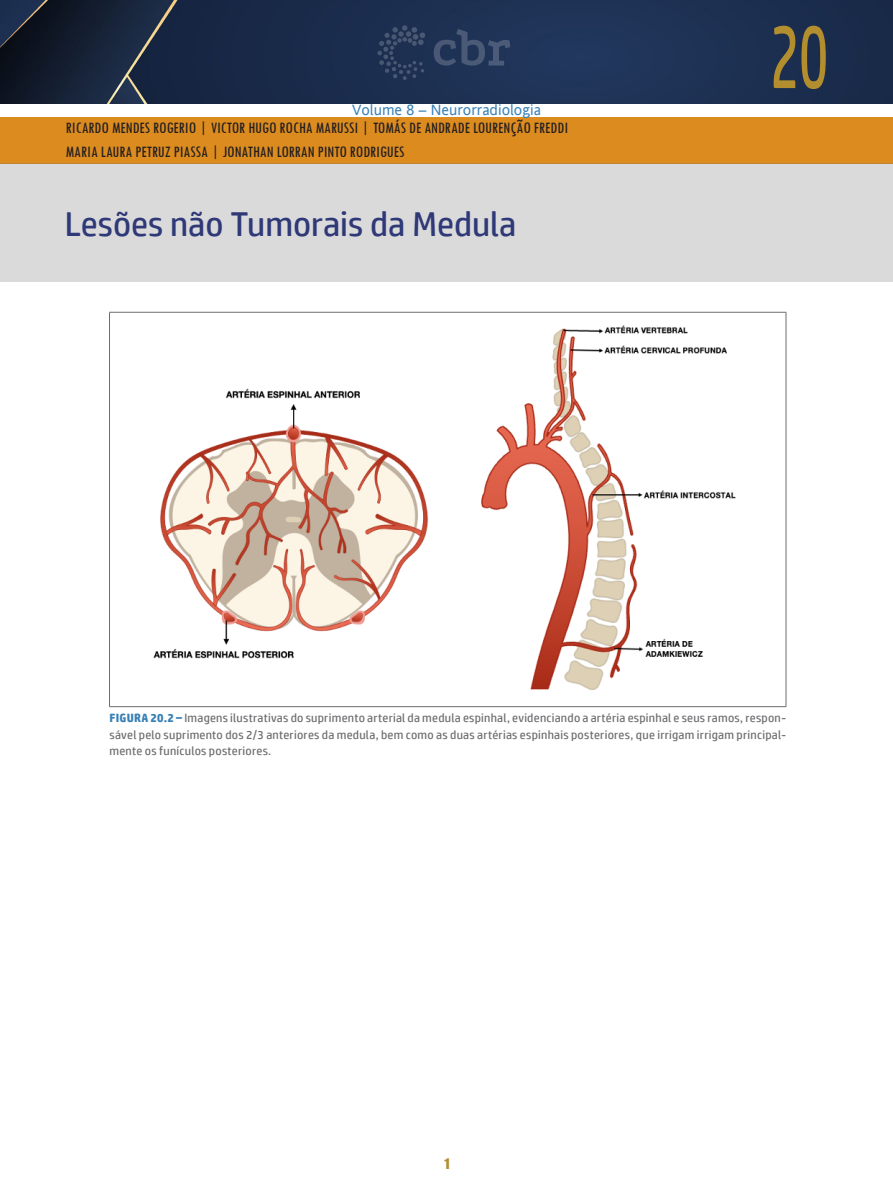
<style>
.page{position:relative;width:893px;height:1191px;background:#fff}
.page>*{position:absolute;margin:0;border:0;box-sizing:border-box;transform-origin:0 0}
.numero_capitulo{font:90px "HP Simplified";color:#b38e2e;scale:.6 1}
.titulo_capitulo{font:34.5px "HP Simplified";color:#2f3977}
.autores{font:condensed 16.5px "Tw Cen";color:#231f20}
.t1{font:15px "Andale Sansfor VST";color:#3981b6}
.t2{font:13.5px "Impact";color:#b38e2e}
.legenda_figura{font:12px/16.5px "HP Simplified";letter-spacing:.02em;color:#6c6d70;text-align:justify}
.s1{font-weight:700;color:#3981b6}
</style>
<div class="page">
<img style="left:0;top:0;width:893px;height:103px">
<div style="left:0;top:117px;width:893px;height:46px;background:#dc8b1f"></div>
<div style="left:0;top:163px;width:893px;height:119px;background:#dadadb"></div>
<hr style="left:109px;top:312px;width:677px;height:1px;background:#6c6d70">
<hr style="left:109px;top:313px;width:1px;height:393px;background:#6c6d70">
<hr style="left:786px;top:313px;width:1px;height:393px;background:#6c6d70">
<hr style="left:109px;top:706px;width:677px;height:1px;background:#6c6d70">
<img style="left:153px;top:325px;width:583px;height:365px">
<svg style="left:434px;top:29px;width:76px;height:37px;background:#2e4061"></svg>
<svg style="left:377px;top:25px;width:48px;height:55px;background:#263858"></svg>
<p class="t1" style="left:352px;top:100px;width:190px">Volume 8 – Neurorradiologia</p>
<p class="autores" style="left:66px;top:117px;width:504px">RICARDO MENDES ROGERIO | VICTOR HUGO ROCHA MARUSSI | TOMÁS DE ANDRADE LOURENÇÃO FREDDI</p>
<p class="autores" style="left:66px;top:141px;width:340px">MARIA LAURA PETRUZ PIASSA | JONATHAN LORRAN PINTO RODRIGUES</p>
<p class="titulo_capitulo" style="left:65px;top:204px;width:453px">Lesões não Tumorais da Medula</p>
<p class="numero_capitulo" style="left:770px;top:5px;width:98px">20</p>
<p class="legenda_figura" style="left:110px;top:710px;width:678px"><span class="s1">FIGURA 20.2 –</span> Imagens ilustrativas do suprimento arterial da medula espinhal, evidenciando a artéria espinhal e seus ramos, respon&shy;sável pelo suprimento dos 2/3 anteriores da medula, bem como as duas artérias espinhais posteriores, que irrigam irrigam principal&shy;mente os funículos posteriores.</p>
<p class="t2" style="left:444px;top:1153px;width:7px">1</p>
</div>
